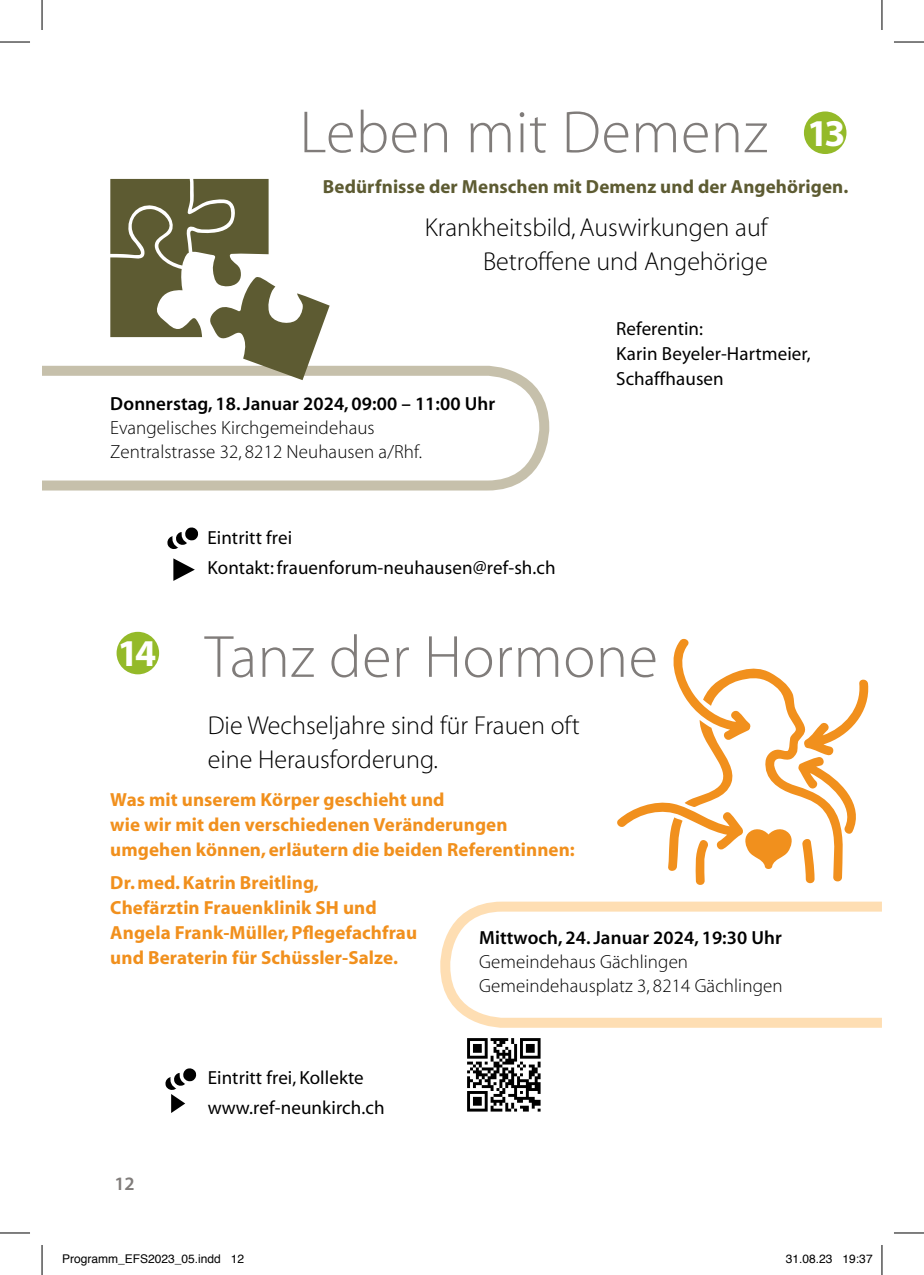
<style>
.page{position:relative;width:924px;height:1275px;background:#fff}
.page>*{position:absolute;margin:0;border:0;box-sizing:border-box;transform-origin:0 0}
.t1{font:60px "Myriad MM 215 600";letter-spacing:.01em;color:#807c7a}
.t2{font:38px "Myriad MM 700 600";color:#fff}
.t3{font:26px/34px "Myriad MM 215 600";color:#000}
.t4{font:19px/25px "Myriad MM 700 600";letter-spacing:.005em;color:#f1901d}
.t5{font:19px/30px "Myriad MM 400 600";letter-spacing:.005em;color:#000}
.t6{font:19px/24px "Myriad MM 215 600";letter-spacing:.005em;color:#000}
.t7{font:19px "Myriad MM 565 600";letter-spacing:.015em;color:#000}
.t8{font:19px "Myriad MM 700 600";letter-spacing:.005em;color:#5d5b32}
.t9{font:19px "Myriad MM 565 600";color:#807c7a}
.t10{font:12px "Helvetica";color:#000}
</style>
<div class="page">
<div style="left:803px;top:111px;width:43px;height:43px;background:#94ba29;border-radius:50%"></div>
<svg style="left:440px;top:901px;width:441px;height:127px"></svg>
<div style="left:116px;top:632px;width:43px;height:42px;background:#94ba29;border-radius:50%"></div>
<svg style="left:165px;top:1068px;width:32px;height:45px"></svg>
<svg style="left:167px;top:527px;width:32px;height:54px"></svg>
<svg style="left:42px;top:365px;width:508px;height:126px"></svg>
<svg style="left:617px;top:638px;width:252px;height:247px"></svg>
<svg style="left:110px;top:179px;width:219px;height:201px"></svg>
<img style="left:456px;top:1026px;width:96px;height:86px">
<hr style="left:0;top:42px;width:30px;height:1px;background:#000">
<hr style="left:893px;top:42px;width:30px;height:1px;background:#000">
<hr style="left:0;top:1232px;width:30px;height:1px;background:#000">
<hr style="left:893px;top:1232px;width:30px;height:1px;background:#000">
<hr style="left:42px;top:0;width:1px;height:30px;background:#000">
<hr style="left:42px;top:1245px;width:1px;height:30px;background:#000">
<hr style="left:881px;top:0;width:1px;height:30px;background:#000">
<hr style="left:881px;top:1245px;width:1px;height:30px;background:#000">
<h1 class="t1" style="left:299px;top:103px;width:471px">Leben mit Demenz</h1>
<h2 class="t2" style="left:806px;top:115px;width:38px">13</h2>
<p class="t8" style="left:323px;top:178px;width:527px">Bedürfnisse der Menschen mit Demenz und der Angehörigen.</p>
<h3 class="t3" style="left:424px;top:212px;width:344px;text-align:right">Krankheitsbild, Auswirkungen auf<br>Betroffene und Angehörige</h3>
<p class="t7" style="left:110px;top:395px;width:386px">Donnerstag, 18. Januar 2024, 09:00 – 11:00 Uhr</p>
<p class="t6" style="left:110px;top:417px;width:314px">Evangelisches Kirchgemeindehaus<br>Zentralstrasse 32, 8212 Neuhausen a/Rhf.</p>
<p class="t5" style="left:207px;top:524px;width:350px">Eintritt frei<br>Kontakt: frauenforum-neuhausen@ref-sh.ch</p>
<p class="t5" style="left:616px;top:317px;width:196px;line-height:25px">Referentin:<br>Karin Beyeler-Hartmeier,<br>Schaffhausen</p>
<h2 class="t2" style="left:117px;top:635px;width:38px">14</h2>
<h1 class="t1" style="left:205px;top:628px;width:454px">Tanz der Hormone</h1>
<h3 class="t3" style="left:208px;top:709px;width:374px">Die Wechseljahre sind für Frauen oft eine Herausforderung.</h3>
<p class="t4" style="left:110px;top:788px;width:465px">Was mit unserem Körper geschieht und<br>wie wir mit den verschiedenen Veränderungen umgehen können, erläutern die beiden Referentinnen:</p>
<p class="t4" style="left:110px;top:871px;width:308px">Dr. med. Katrin Breitling,<br>Chefärztin Frauenklinik SH und Angela Frank-Müller, Pflegefachfrau und Beraterin für Schüssler-Salze.</p>
<p class="t7" style="left:479px;top:928px;width:304px">Mittwoch, 24. Januar 2024, 19:30 Uhr</p>
<p class="t6" style="left:479px;top:951px;width:305px">Gemeindehaus Gächlingen<br>Gemeindehausplatz 3, 8214 Gächlingen</p>
<p class="t9" style="left:114px;top:1174px;width:21px">12</p>
<p class="t5" style="left:208px;top:1063px;width:178px">Eintritt frei, Kollekte www.ref-neunkirch.ch</p>
<p class="t10" style="left:62px;top:1249px;width:184px">Programm_EFS2023_05.indd 12</p>
<p class="t10" style="left:785px;top:1249px;width:88px">31.08.23 19:37</p>
</div>
